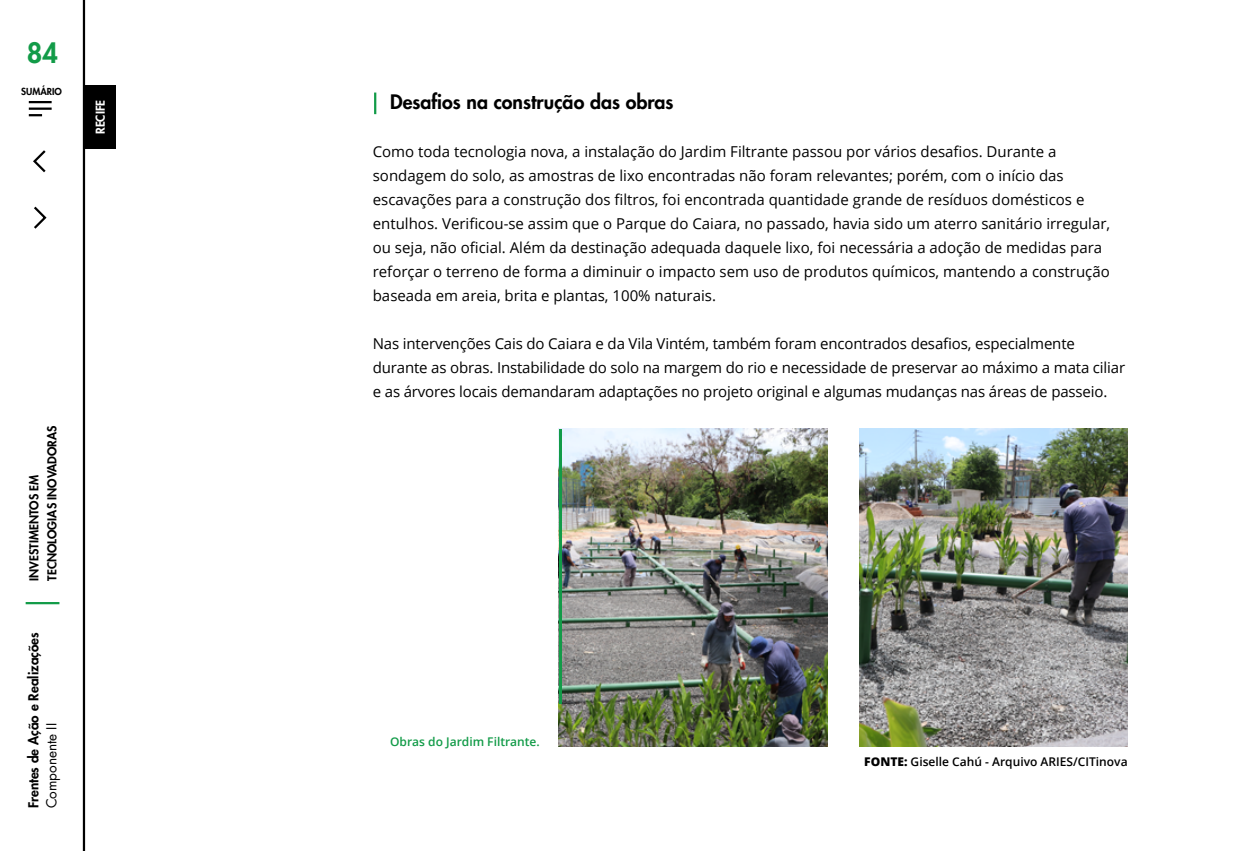
<style>
.page{position:relative;width:1234px;height:851px;background:#fff}
.page>*{position:absolute;margin:0;border:0;box-sizing:border-box;transform-origin:0 0}
.t1{font:800 27px "Futura";color:#129b48}
.t2{font:800 19.5px "Futura";color:#000}
.t3{font:15px/24px "Open Sans";color:#000}
.t4{font:800 13.5px "Futura";color:#000}
.t5{font:13.5px "Futura";color:#000}
.t6{font:600 12px "Open Sans";color:#000}
.t7{font:800 12px/18px "Futura";color:#000}
.t8{font:600 12px "Open Sans";color:#129b48}
.t9{font:800 12px "Futura";color:#fff}
.t10{font:800 9.45px "Futura";color:#000}
.s1{font-weight:800}
</style>
<div class="page">
<hr style="left:26px;top:602px;width:33px;height:2px;background:#129b48">
<hr style="left:83px;top:0;width:2px;height:850px;background:#000">
<svg style="left:33px;top:150px;width:13px;height:23px"></svg>
<svg style="left:34px;top:206px;width:13px;height:23px"></svg>
<hr style="left:29px;top:101px;width:23px;height:2px;background:#000">
<hr style="left:29px;top:107px;width:23px;height:3px;background:#000">
<svg style="left:29px;top:114px;width:13px;height:2px"></svg>
<div style="left:84px;top:85px;width:31px;height:64px;background:#000"></div>
<hr style="left:374px;top:92px;width:2px;height:22px;background:#129b48">
<img style="left:558px;top:429px;width:269px;height:317px">
<img style="left:859px;top:429px;width:268px;height:317px">
<hr style="left:558px;top:429px;width:3px;height:274px;background:#129b48">
<h1 class="t1" style="left:27px;top:40px;width:33px">84</h1>
<p class="t10" style="left:21px;top:87px;width:42px">SUMÁRIO</p>
<p class="t7" style="left:26px;top:580px;width:157px;rotate:-90deg">INVESTIMENTOS EM<br>TECNOLOGIAS INOVADORAS</p>
<p class="t4" style="left:27px;top:808px;width:177px;rotate:-90deg">Frentes de Ação e Realizações</p>
<p class="t5" style="left:45px;top:808px;width:87px;rotate:-90deg">Componente II</p>
<p class="t9" style="left:94px;top:134px;width:36px;rotate:-90deg">RECIFE</p>
<h2 class="t2" style="left:390px;top:92px;width:285px">Desafios na construção das obras</h2>
<p class="t3" style="left:373px;top:139px;width:738px">Como toda tecnologia nova, a instalação do Jardim Filtrante passou por vários desafios. Durante a sondagem do solo, as amostras de lixo encontradas não foram relevantes; porém, com o início das escavações para a construção dos filtros, foi encontrada quantidade grande de resíduos domésticos e entulhos. Verificou-se assim que o Parque do Caiara, no passado, havia sido um aterro sanitário irregular, ou seja, não oficial. Além da destinação adequada daquele lixo, foi necessária a adoção de medidas para reforçar o terreno de forma a diminuir o impacto sem uso de produtos químicos, mantendo a construção baseada em areia, brita e plantas, 100% naturais.</p>
<p class="t3" style="left:373px;top:331px;width:753px">Nas intervenções Cais do Caiara e da Vila Vintém, também foram encontrados desafios, especialmente durante as obras. Instabilidade do solo na margem do rio e necessidade de preservar ao máximo a mata ciliar e as árvores locais demandaram adaptações no projeto original e algumas mudanças nas áreas de passeio.</p>
<p class="t8" style="left:390px;top:733px;width:151px">Obras do Jardim Filtrante.</p>
<p class="t6" style="left:864px;top:753px;width:265px"><span class="s1">FONTE:</span> Giselle Cahú - Arquivo ARIES/CITinova</p>
</div>
